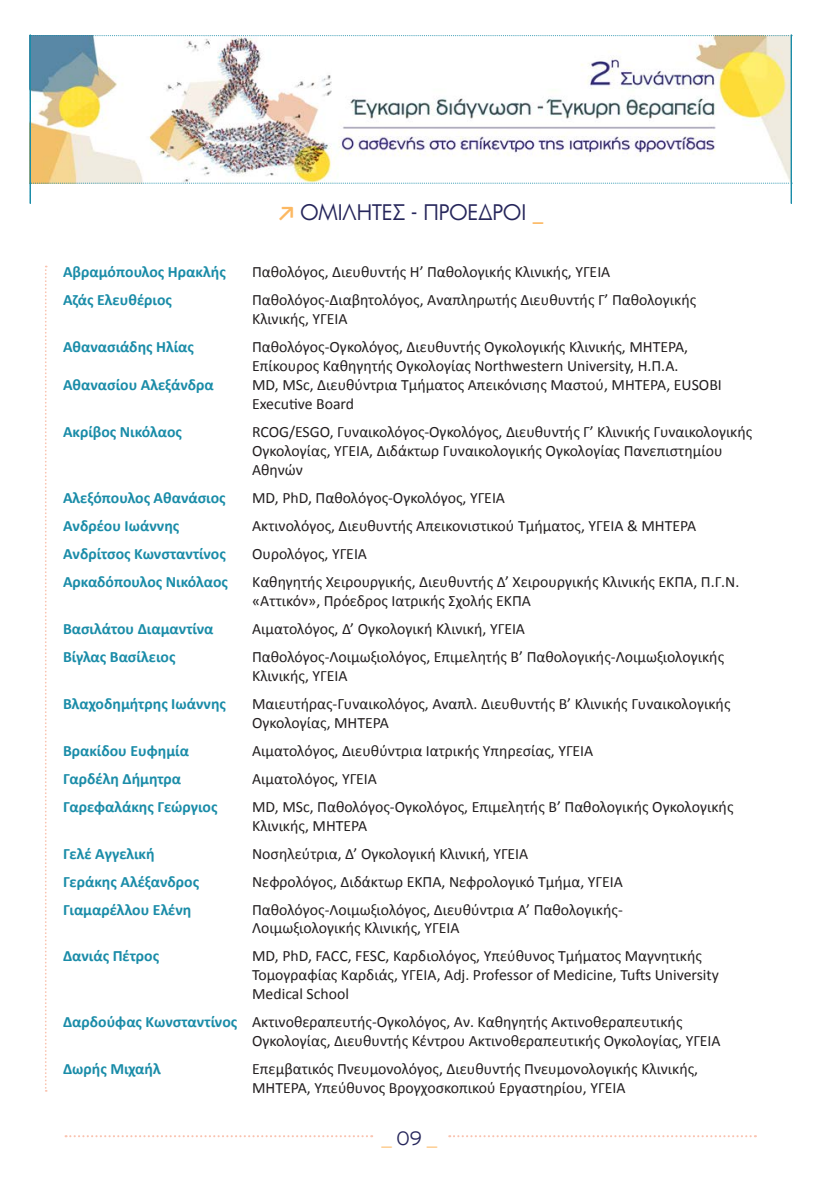
<style>
.page{position:relative;width:819px;height:1191px;background:#fff}
.page>*{position:absolute;margin:0;border:0;box-sizing:border-box;transform-origin:0 0}
.t1{font:21px "PF Futura Neu";color:#26265b}
.t2{font:300 21px "PF Highway Gothic";color:#fcb862}
.t3{font:15.75px/18.9px "Calibri";color:#231f20}
.t4{font:700 15.75px "Calibri";color:#1a8ca8}
.s1{font-family:"Calibri";font-weight:700;color:#fcb862}
.s2{color:#fcb862}
.s3{font-weight:700;color:#1a8ca8}
.s4{color:#26265b}
</style>
<div class="page">
<img style="left:30px;top:35px;width:762px;height:168px">
<svg style="left:45px;top:266px;width:2px;height:825px"></svg>
<svg style="left:66px;top:1135px;width:306px;height:2px"></svg>
<svg style="left:449px;top:1135px;width:306px;height:2px"></svg>
<p class="t1" style="left:278px;top:199px;width:267px"><span class="s1">↗</span> ΟΜΙΛΗΤΕΣ - ΠΡΟΕΔΡΟΙ <span class="s2">_</span></p>
<p class="t4" style="left:63px;top:261px;width:164px">Αβραμόπουλος Ηρακλής</p>
<p class="t3" style="left:252px;top:262px;width:360px">Παθολόγος, Διευθυντής Η’ Παθολογικής Κλινικής, ΥΓΕΙΑ</p>
<p class="t4" style="left:63px;top:289px;width:110px">Αζάς Ελευθέριος</p>
<p class="t3" style="left:252px;top:290px;width:445px">Παθολόγος-Διαβητολόγος, Αναπληρωτής Διευθυντής Γ’ Παθολογικής<br>Κλινικής, ΥΓΕΙΑ</p>
<p class="t4" style="left:63px;top:336px;width:132px">Αθανασιάδης Ηλίας</p>
<p class="t3" style="left:252px;top:337px;width:437px">Παθολόγος-Ογκολόγος, Διευθυντής Ογκολογικής Κλινικής, ΜΗΤΕΡΑ,<br>Επίκουρος Καθηγητής Ογκολογίας Northwestern University, Η.Π.Α.</p>
<p class="t4" style="left:63px;top:374px;width:152px">Αθανασίου Αλεξάνδρα</p>
<p class="t3" style="left:252px;top:375px;width:471px">MD, MSc, Διευθύντρια Τμήματος Απεικόνισης Μαστού, ΜΗΤΕΡΑ, EUSOBI<br>Executive Board</p>
<p class="t4" style="left:63px;top:420px;width:120px">Ακρίβος Νικόλαος</p>
<p class="t3" style="left:252px;top:422px;width:501px">RCOG/ESGO, Γυναικολόγος-Ογκολόγος, Διευθυντής Γ’ Κλινικής Γυναικολογικής<br>Ογκολογίας, ΥΓΕΙΑ, Διδάκτωρ Γυναικολογικής Ογκολογίας Πανεπιστημίου<br>Αθηνών</p>
<p class="t4" style="left:63px;top:486px;width:164px">Αλεξόπουλος Αθανάσιος</p>
<p class="t3" style="left:252px;top:487px;width:254px">MD, PhD, Παθολόγος-Ογκολόγος, ΥΓΕΙΑ</p>
<p class="t4" style="left:63px;top:514px;width:118px">Ανδρέου Ιωάννης</p>
<p class="t3" style="left:252px;top:515px;width:445px">Ακτινολόγος, Διευθυντής Απεικονιστικού Τμήματος, ΥΓΕΙΑ &amp; ΜΗΤΕΡΑ</p>
<p class="t4" style="left:63px;top:542px;width:164px">Ανδρίτσος Κωνσταντίνος</p>
<p class="t3" style="left:252px;top:543px;width:116px">Ουρολόγος, ΥΓΕΙΑ</p>
<p class="t4" style="left:63px;top:570px;width:166px">Αρκαδόπουλος Νικόλαος</p>
<p class="t3" style="left:252px;top:571px;width:488px">Καθηγητής Χειρουργικής, Διευθυντής Δ’ Χειρουργικής Κλινικής ΕΚΠΑ, Π.Γ.Ν. «Αττικόν», Πρόεδρος Ιατρικής Σχολής ΕΚΠΑ</p>
<p class="t4" style="left:63px;top:617px;width:152px">Βασιλάτου Διαμαντίνα</p>
<p class="t3" style="left:252px;top:618px;width:274px">Αιματολόγος, Δ’ Ογκολογική Κλινική, ΥΓΕΙΑ</p>
<p class="t4" style="left:63px;top:645px;width:114px">Βίγλας Βασίλειος</p>
<p class="t3" style="left:252px;top:646px;width:473px">Παθολόγος-Λοιμωξιολόγος, Επιμελητής Β’ Παθολογικής-Λοιμωξιολογικής<br>Κλινικής, ΥΓΕΙΑ</p>
<p class="t4" style="left:63px;top:692px;width:164px">Βλαχοδημήτρης Ιωάννης</p>
<p class="t3" style="left:252px;top:693px;width:480px">Μαιευτήρας-Γυναικολόγος, Αναπλ. Διευθυντής Β’ Κλινικής Γυναικολογικής<br>Ογκολογίας, ΜΗΤΕΡΑ</p>
<p class="t4" style="left:63px;top:739px;width:127px">Βρακίδου Ευφημία</p>
<p class="t3" style="left:252px;top:740px;width:343px">Αιματολόγος, Διευθύντρια Ιατρικής Υπηρεσίας, ΥΓΕΙΑ</p>
<p class="t4" style="left:63px;top:767px;width:120px">Γαρδέλη Δήμητρα</p>
<p class="t3" style="left:252px;top:768px;width:126px">Αιματολόγος, ΥΓΕΙΑ</p>
<p class="t4" style="left:63px;top:795px;width:156px">Γαρεφαλάκης Γεώργιος</p>
<p class="t3" style="left:252px;top:796px;width:483px">MD, MSc, Παθολόγος-Ογκολόγος, Επιμελητής Β’ Παθολογικής Ογκολογικής<br>Κλινικής, ΜΗΤΕΡΑ</p>
<p class="t4" style="left:63px;top:842px;width:93px">Γελέ Αγγελική</p>
<p class="t3" style="left:252px;top:843px;width:278px">Νοσηλεύτρια, Δ’ Ογκολογική Κλινική, ΥΓΕΙΑ</p>
<p class="t4" style="left:63px;top:870px;width:137px">Γεράκης Αλέξανδρος</p>
<p class="t3" style="left:252px;top:871px;width:372px">Νεφρολόγος, Διδάκτωρ ΕΚΠΑ, Νεφρολογικό Τμήμα, ΥΓΕΙΑ</p>
<p class="t4" style="left:63px;top:898px;width:130px">Γιαμαρέλλου Ελένη</p>
<p class="t3" style="left:252px;top:899px;width:372px">Παθολόγος-Λοιμωξιολόγος, Διευθύντρια Α’ Παθολογικής-<br>Λοιμωξιολογικής Κλινικής, ΥΓΕΙΑ</p>
<p class="t4" style="left:63px;top:945px;width:98px">Δανιάς Πέτρος</p>
<p class="t3" style="left:252px;top:946px;width:468px">MD, PhD, FACC, FESC, Καρδιολόγος, Υπεύθυνος Τμήματος Μαγνητικής<br>Τομογραφίας Καρδιάς, ΥΓΕΙΑ, Adj. Professor of Medicine, Tufts University<br>Medical School</p>
<p class="t3" style="left:252px;top:1012px;width:470px;text-indent:-189px"><span class="s3">Δαρδούφας Κωνσταντίνος</span> Ακτινοθεραπευτής-Ογκολόγος, Αν. Καθηγητής Ακτινοθεραπευτικής<br>Ογκολογίας, Διευθυντής Κέντρου Ακτινοθεραπευτικής Ογκολογίας, ΥΓΕΙΑ</p>
<p class="t4" style="left:63px;top:1057px;width:99px">Δωρής Μιχαήλ</p>
<p class="t3" style="left:252px;top:1059px;width:447px">Επεμβατικός Πνευμονολόγος, Διευθυντής Πνευμονολογικής Κλινικής,<br>ΜΗΤΕΡΑ, Υπεύθυνος Βρογχοσκοπικού Εργαστηρίου, ΥΓΕΙΑ</p>
<p class="t2" style="left:381px;top:1127px;width:57px">_ <span class="s4">09</span> _</p>
</div>
